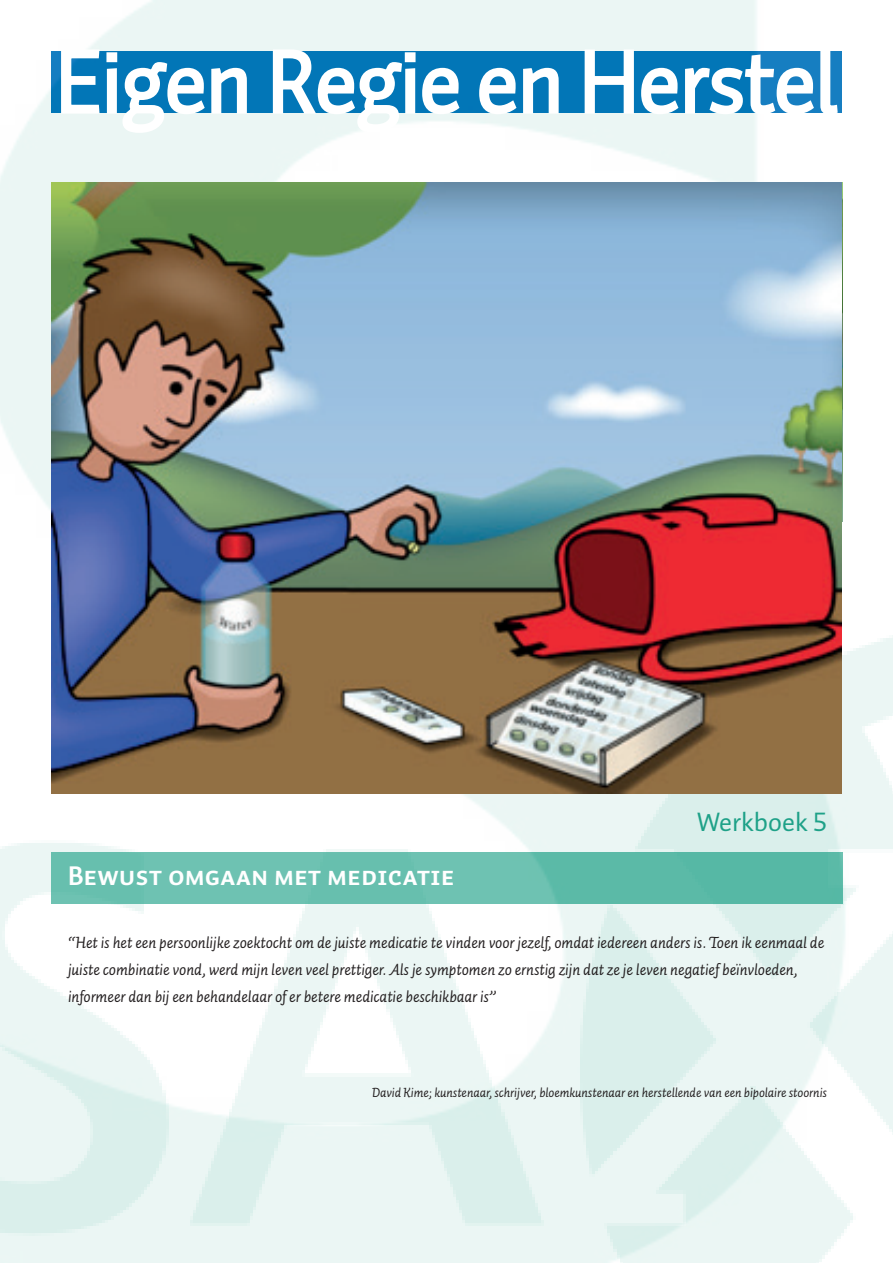
<style>
.page{position:relative;width:893px;height:1263px;background:#fff}
.page>*{position:absolute;margin:0;border:0;box-sizing:border-box;transform-origin:0 0}
.t1{font:90px "Auto Pro";letter-spacing:-.01em;color:#fff}
.t2{font:27px "Auto Pro Bold Small Caps";color:#fff}
.t3{font:27px "Auto Pro";color:#1ea188}
.t4{font:16.5px/27px "Auto Pro Regular Italic 2";letter-spacing:-.01em;color:#231f20}
.t5{font:13.5px "Auto Pro Regular Italic 2";letter-spacing:-.01em;color:#231f20}
</style>
<div class="page">
<img style="left:0;top:0;width:843px;height:584px">
<img style="left:0;top:584px;width:893px;height:679px">
<img style="left:51px;top:183px;width:790px;height:610px">
<svg style="left:60px;top:48px;width:188px;height:86px"></svg>
<svg style="left:271px;top:48px;width:191px;height:86px"></svg>
<svg style="left:478px;top:66px;width:82px;height:50px"></svg>
<svg style="left:583px;top:45px;width:256px;height:71px"></svg>
<svg style="left:814px;top:813px;width:12px;height:18px"></svg>
<h1 class="t1" style="left:55px;top:19px;width:783px">Eigen Regie en Herstel</h1>
<h2 class="t2" style="left:68px;top:857px;width:388px">Bewust omgaan met medicatie</h2>
<h2 class="t3" style="left:697px;top:803px;width:112px">Werkboek</h2>
<p class="t4" style="left:68px;top:929px;width:758px">“Het is het een persoonlijke zoektocht om de juiste medicatie te vinden voor jezelf, omdat iedereen anders is. Toen ik eenmaal de juiste combinatie vond, werd mijn leven veel prettiger. Als je symptomen zo ernstig zijn dat ze je leven negatief beïnvloeden, informeer dan bij een behandelaar of er betere medicatie beschikbaar is”</p>
<p class="t5" style="left:372px;top:1083px;width:456px">David Kime; kunstenaar, schrijver, bloemkunstenaar en herstellende van een bipolaire stoornis</p>
</div>
